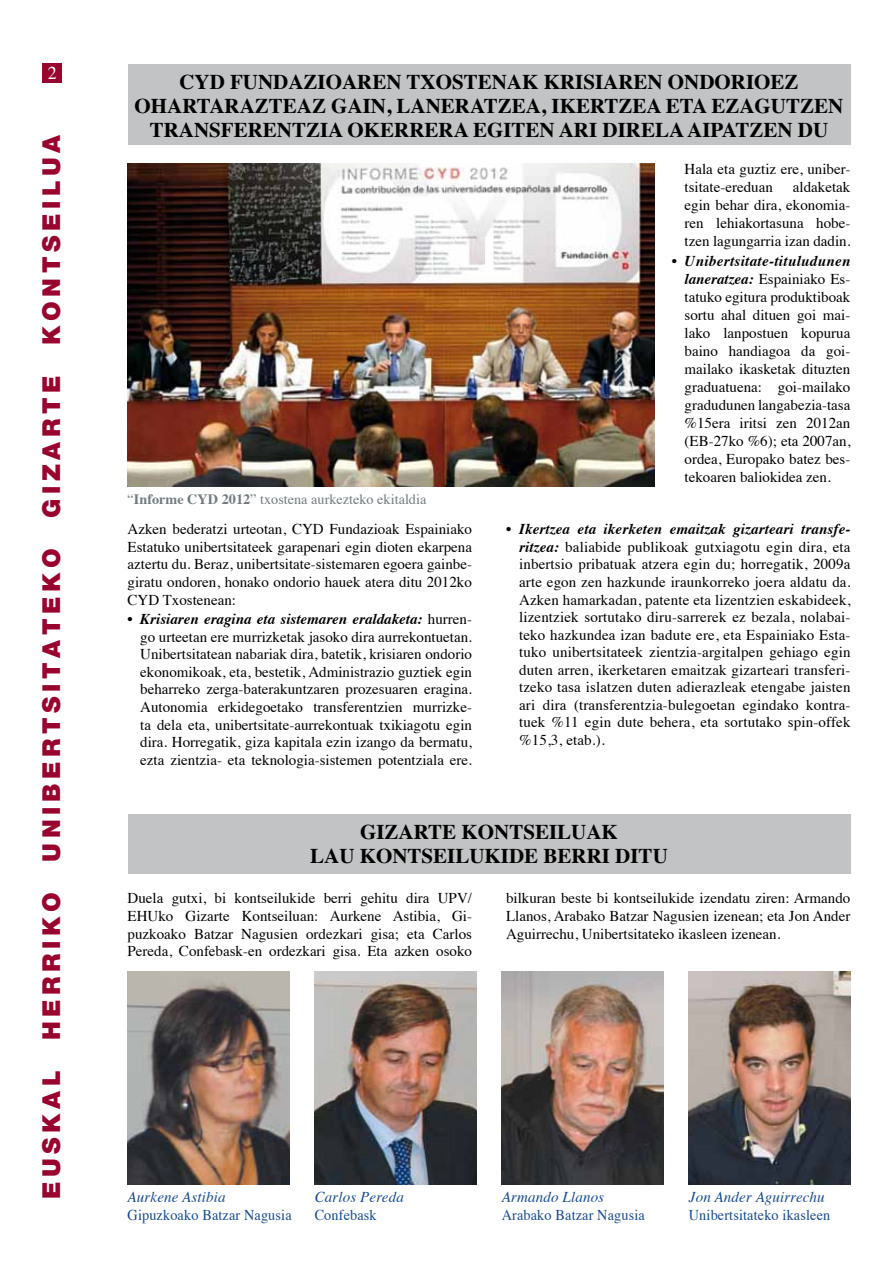
<style>
.page{position:relative;width:893px;height:1263px;background:#fff}
.page>*{position:absolute;margin:0;border:0;box-sizing:border-box;transform-origin:0 0}
.t1{font:900 24.75px "Helvetica Neue LT Pro";color:#99042f}
.t2{font:700 21px/24px "Times";color:#000;text-align:center}
.t3{font:18px "Times";color:#fff}
.t4{font:15px/17.5px "Times";color:#000;text-align:justify}
.t5{font:15px "Times";letter-spacing:.01em;color:#174b8d;scale:.95 1}
.t6{font:italic 15px "Times";letter-spacing:.01em;color:#174b8d}
.t7{font:14.25px "Times";color:#717b7f}
.s1{font-weight:700}
.s2{font-weight:700;font-style:italic}
</style>
<div class="page">
<div style="left:43px;top:64px;width:19px;height:19px;background:#99042f"></div>
<div style="left:128px;top:64px;width:722px;height:81px;background:#c2c3c4"></div>
<img style="left:128px;top:163px;width:527px;height:323px">
<div style="left:128px;top:814px;width:722px;height:59px;background:#c2c3c4"></div>
<img style="left:128px;top:972px;width:161px;height:212px">
<img style="left:315px;top:972px;width:161px;height:212px">
<img style="left:502px;top:972px;width:161px;height:212px">
<img style="left:689px;top:972px;width:161px;height:212px">
<p class="t3" style="left:48px;top:57px;width:11px">2</p>
<h1 class="t1" style="left:37px;top:1199px;width:1066px;rotate:-90deg">E U S K A L H E R R I K O U N I B E R T S I T A T E K O G I Z A R T E K O N T S E I L U A</h1>
<h2 class="t2" style="left:135px;top:67px;width:710px">CYD FUNDAZIOAREN TXOSTENAK KRISIAREN ONDORIOEZ<br>OHARTARAZTEAZ GAIN, LANERATZEA, IKERTZEA ETA EZAGUTZEN<br>TRANSFERENTZIA OKERRERA EGITEN ARI DIRELA AIPATZEN DU</h2>
<p class="t7" style="left:128px;top:486px;width:300px">“<span class="s1">Informe CYD 2012</span>” txostena aurkezteko ekitaldia</p>
<p class="t4" style="left:128px;top:519px;width:346px">Azken bederatzi urteotan, CYD Fundazioak Espainiako Estatuko unibertsitateek garapenari egin dioten ekarpena aztertu du. Beraz, unibertsitate-sistemaren egoera gainbe&shy;giratu ondoren, honako ondorio hauek atera ditu 2012ko CYD Txostenean:</p>
<p class="t4" style="left:140px;top:609px;width:333px;text-indent:-13px">• <span class="s2">Krisiaren eragina eta sistemaren eraldaketa:</span> hurren&shy;go urteetan ere murrizketak jasoko dira aurrekontuetan.<br>Unibertsitatean nabariak dira, batetik, krisiaren ondorio ekonomikoak, eta, bestetik, Administrazio guztiek egin beharreko zerga-baterakuntzaren prozesuaren eragina.<br>Autonomia erkidegoetako transferentzien murrizke&shy;ta dela eta, unibertsitate-aurrekontuak txikiagotu egin dira. Horregatik, giza kapitala ezin izango da bermatu, ezta zientzia- eta teknologia-sistemen potentziala ere.</p>
<p class="t4" style="left:685px;top:159px;width:166px;line-height:18px">Hala eta guztiz ere, uniber&shy;tsitate-ereduan</p>
<p class="t4" style="left:685px;top:177px;width:167px;line-height:18px;text-indent:108px">aldaketak egin behar dira, ekonomia&shy;ren lehiakortasuna hobe&shy;tzen lagungarria izan dadin.</p>
<p class="t4" style="left:685px;top:251px;width:167px;line-height:18px;text-indent:-13px">• <span class="s2">Unibertsitate-tituludunen laneratzea:</span> Espainiako Es&shy;tatuko egitura produktiboak sortu ahal dituen goi mai&shy;lako lanpostuen kopurua baino handiagoa da goi&shy;mailako ikasketak dituzten graduatuena: goi-mailako gradudunen langabezia-tasa %15era iritsi zen 2012an (EB-27ko %6); eta 2007an, ordea, Europako batez bes&shy;tekoaren baliokidea zen.</p>
<p class="t4" style="left:519px;top:519px;width:333px;text-indent:-13px">• <span class="s2">Ikertzea eta ikerketen emaitzak gizarteari transfe&shy;ritzea:</span> baliabide publikoak gutxiagotu egin dira, eta inbertsio pribatuak atzera egin du; horregatik, 2009a arte egon zen hazkunde iraunkorreko joera aldatu da.<br>Azken hamarkadan, patente eta lizentzien eskabideek, lizentziek sortutako diru-sarrerek ez bezala, nolabai&shy;teko hazkundea izan badute ere, eta Espainiako Esta&shy;tuko unibertsitateek zientzia-argitalpen gehiago egin duten arren, ikerketaren emaitzak gizarteari transferi&shy;tzeko tasa islatzen duten adierazleak etengabe jaisten ari dira (transferentzia-bulegoetan egindako kontra&shy;tuek %11 egin dute behera, eta sortutako spin-offek %15,3, etab.).</p>
<h2 class="t2" style="left:310px;top:818px;width:359px">GIZARTE KONTSEILUAK<br>LAU KONTSEILUKIDE BERRI DITU</h2>
<p class="t4" style="left:128px;top:888px;width:346px">Duela gutxi, bi kontseilukide berri gehitu dira UPV/ EHUko Gizarte Kontseiluan: Aurkene Astibia, Gi&shy;puzkoako Batzar Nagusien ordezkari gisa; eta Carlos Pereda, Confebask-en ordezkari gisa. Eta azken osoko</p>
<p class="t4" style="left:506px;top:888px;width:346px">bilkuran beste bi kontseilukide izendatu ziren: Armando Llanos, Arabako Batzar Nagusien izenean; eta Jon Ander Aguirrechu, Unibertsitateko ikasleen izenean.</p>
<p class="t6" style="left:128px;top:1184px;width:100px">Aurkene Astibia</p>
<p class="t5" style="left:128px;top:1201px;width:174px">Gipuzkoako Batzar Nagusia</p>
<p class="t6" style="left:315px;top:1184px;width:91px">Carlos Pereda</p>
<p class="t5" style="left:315px;top:1201px;width:67px">Confebask</p>
<p class="t6" style="left:502px;top:1184px;width:104px">Armando Llanos</p>
<p class="t5" style="left:502px;top:1201px;width:152px">Arabako Batzar Nagusia</p>
<p class="t6" style="left:689px;top:1184px;width:137px">Jon Ander Aguirrechu</p>
<p class="t5" style="left:689px;top:1201px;width:150px">Unibertsitateko ikasleen</p>
</div>
